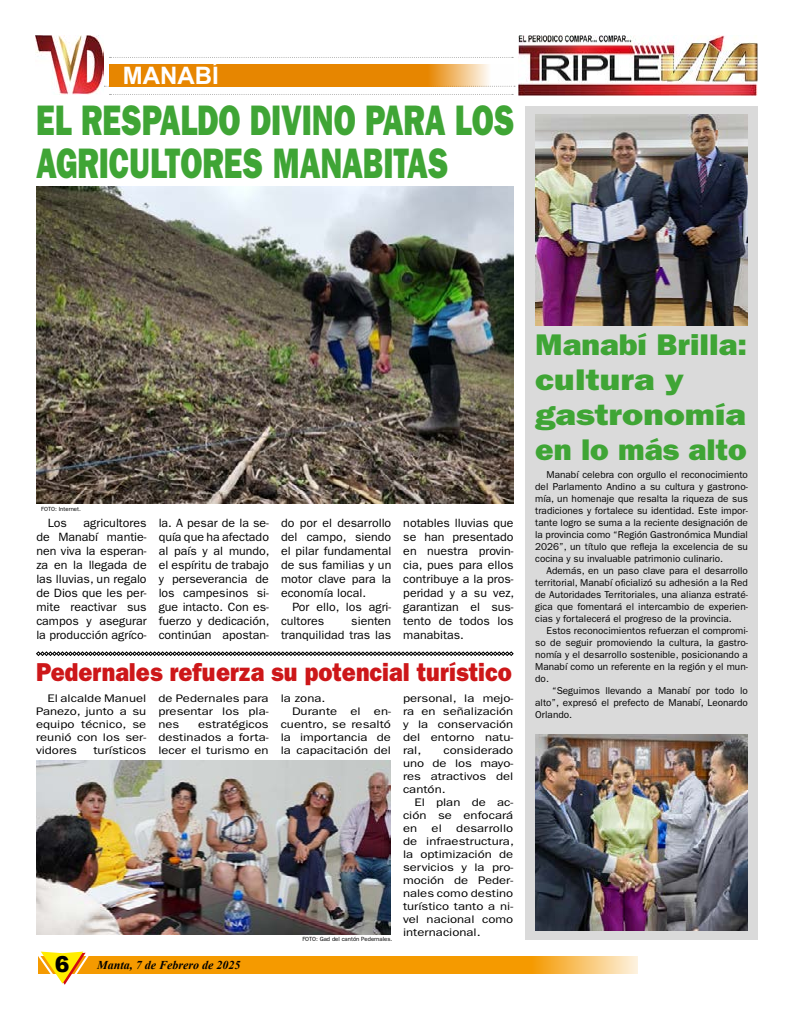
<style>
.page{position:relative;width:794px;height:1021px;background:#fff}
.page>*{position:absolute;margin:0;border:0;box-sizing:border-box;transform-origin:0 0}
.t1{font:42.8px/43px "ITC Franklin Gothic Std Hvy";color:#3fa535;scale:.73 1}
.t2{font:30px/35px "ITC Franklin Gothic Std Hvy";color:#3fa535;scale:1.07 1}
.t3{font:26px "ITC Franklin Gothic Std Hvy";color:#cd1719;scale:.9 1}
.t4{font:700 24px "Arial";color:#fff}
.t5{font:12px/14px "ITC Franklin Gothic Std";color:#000;text-align:justify}
.t6{font:italic 700 12px "Times New Roman";color:#000}
.t7{font:11px/13px "ITC Franklin Gothic Std";color:#000;text-align:justify;scale:1.19 1}
.t8{font:10px/12px "ITC Franklin Gothic Std";color:#000;text-align:justify}
.t9{font:6px "ITC Franklin Gothic Std";color:#000}
.s1{font-family:"Arial";font-weight:900;font-style:normal;font-size:22px}
</style>
<div class="page">
<svg style="left:91px;top:956px;width:547px;height:18px;fill:#f59a00"></svg>
<svg style="left:38px;top:951px;width:53px;height:33px"></svg>
<svg style="left:109px;top:94px;width:404px;height:1px"></svg>
<svg style="left:109px;top:65px;width:403px;height:22px;fill:#e78600"></svg>
<svg style="left:109px;top:57px;width:404px;height:1px"></svg>
<img style="left:36px;top:36px;width:68px;height:59px">
<img style="left:518px;top:36px;width:240px;height:59px">
<img style="left:36px;top:187px;width:477px;height:316px">
<img style="left:36px;top:760px;width:355px;height:174px">
<svg style="left:36px;top:651px;width:477px;height:5px"></svg>
<div style="left:525px;top:106px;width:233px;height:834px;background:#dadada"></div>
<img style="left:535px;top:114px;width:213px;height:211px">
<img style="left:535px;top:734px;width:213px;height:196px">
<h3 class="t4" style="left:123px;top:59px;width:97px">MANABÍ</h3>
<h1 class="t1" style="left:36px;top:99px;width:657px">EL RESPALDO DIVINO PARA LOS<br>AGRICULTORES MANABITAS</h1>
<p class="t9" style="left:41px;top:505px;width:41px">FOTO: Internet.</p>
<p class="t5" style="left:36px;top:515px;width:112px;text-indent:47px">agricultores de Manabí mantie&shy;nen viva la esperan&shy;za en la llegada de las lluvias, un regalo de Dios que les per&shy;mite reactivar sus campos y asegurar la producción agríco-</p>
<p class="t5" style="left:159px;top:515px;width:112px">la. A pesar de la se&shy;quía que ha afectado al país y al mundo, el espíritu de trabajo y perseverancia de los campesinos si&shy;gue intacto. Con es&shy;fuerzo y dedicación, continúan apostan-</p>
<p class="t5" style="left:281px;top:515px;width:112px">do por el desarrollo del campo, siendo el pilar fundamental de sus familias y un motor clave para la economía local.</p>
<p class="t5" style="left:48px;top:515px;width:21px">Los</p>
<p class="t5" style="left:281px;top:599px;width:112px;text-indent:11px">Por ello, los agri&shy;cultores</p>
<p class="t5" style="left:281px;top:613px;width:112px;text-align:right">sienten<br>tranquilidad tras las</p>
<p class="t5" style="left:403px;top:515px;width:112px">notables lluvias que se han presentado en nuestra provin&shy;cia, pues para ellos contribuye a la pros&shy;peridad y a su vez, garantizan el sus&shy;tento de todos los manabitas.</p>
<h3 class="t3" style="left:36px;top:657px;width:530px">Pedernales refuerza su potencial turístico</h3>
<p class="t7" style="left:36px;top:692px;width:94px;text-indent:11px">El alcalde Manuel Panezo, junto a su equipo técnico, se reunió con los ser&shy;vidores</p>
<p class="t7" style="left:93px;top:744px;width:46px">turísticos</p>
<p class="t7" style="left:158px;top:692px;width:94px">de Pedernales para presentar los pla&shy;nes</p>
<p class="t7" style="left:158px;top:718px;width:94px;text-indent:40px">estratégicos destinados a forta&shy;lecer el turismo en</p>
<p class="t6" style="left:55px;top:956px;width:187px"><span class="s1">6</span> Manta, 7 de Febrero de 2025</p>
<p class="t7" style="left:281px;top:692px;width:39px">la zona.</p>
<p class="t7" style="left:292px;top:705px;width:85px">Durante el en-</p>
<p class="t7" style="left:281px;top:718px;width:94px">cuentro, se resaltó</p>
<p class="t7" style="left:281px;top:731px;width:94px">la importancia de</p>
<p class="t7" style="left:281px;top:744px;width:94px">la capacitación del</p>
<p class="t9" style="left:302px;top:935px;width:91px">FOTO: Gad del cantón Pedernales.</p>
<p class="t7" style="left:403px;top:692px;width:94px">personal, la mejo&shy;ra en señalización y la conservación del entorno natu&shy;ral,</p>
<p class="t7" style="left:403px;top:744px;width:94px;text-indent:40px">considerado uno de los mayo&shy;res atractivos del cantón.</p>
<p class="t7" style="left:403px;top:796px;width:94px;text-indent:11px">El plan de ac&shy;ción se enfocará en</p>
<p class="t7" style="left:403px;top:822px;width:95px;text-indent:53px">desarrollo de infraestructura, la optimización de servicios y la pro&shy;moción de Peder&shy;nales como destino turístico tanto a ni&shy;vel nacional como internacional.</p>
<p class="t7" style="left:431px;top:822px;width:10px">el</p>
<h2 class="t2" style="left:535px;top:327px;width:199px">Manabí Brilla: cultura y gastronomía en lo más alto</h2>
<p class="t8" style="left:535px;top:468px;width:214px;text-indent:11px">Manabí celebra con orgullo el reconocimiento del Parlamento Andino a su cultura y gastrono&shy;mía, un homenaje que resalta la riqueza de sus tradiciones y fortalece su identidad. Este impor&shy;tante logro se suma a la reciente designación de la provincia como “Región Gastronómica Mundial 2026”, un título que refleja la excelencia de su cocina y su invaluable patrimonio culinario.</p>
<p class="t8" style="left:535px;top:564px;width:214px;text-indent:11px">Además, en un paso clave para el desarrollo territorial, Manabí oficializó su adhesión a la Red de Autoridades Territoriales, una alianza estraté&shy;gica que fomentará el intercambio de experien&shy;cias y fortalecerá el progreso de la provincia.</p>
<p class="t8" style="left:535px;top:624px;width:214px;text-indent:11px">Estos reconocimientos refuerzan el compromi&shy;so de seguir promoviendo la cultura, la gastro&shy;nomía y el desarrollo sostenible, posicionando a Manabí como un referente en la región y el mun&shy;do.</p>
<p class="t8" style="left:535px;top:684px;width:214px;text-indent:17px">“Seguimos llevando a Manabí por todo lo alto”, expresó el prefecto de Manabí, Leonardo Orlando.</p>
</div>
